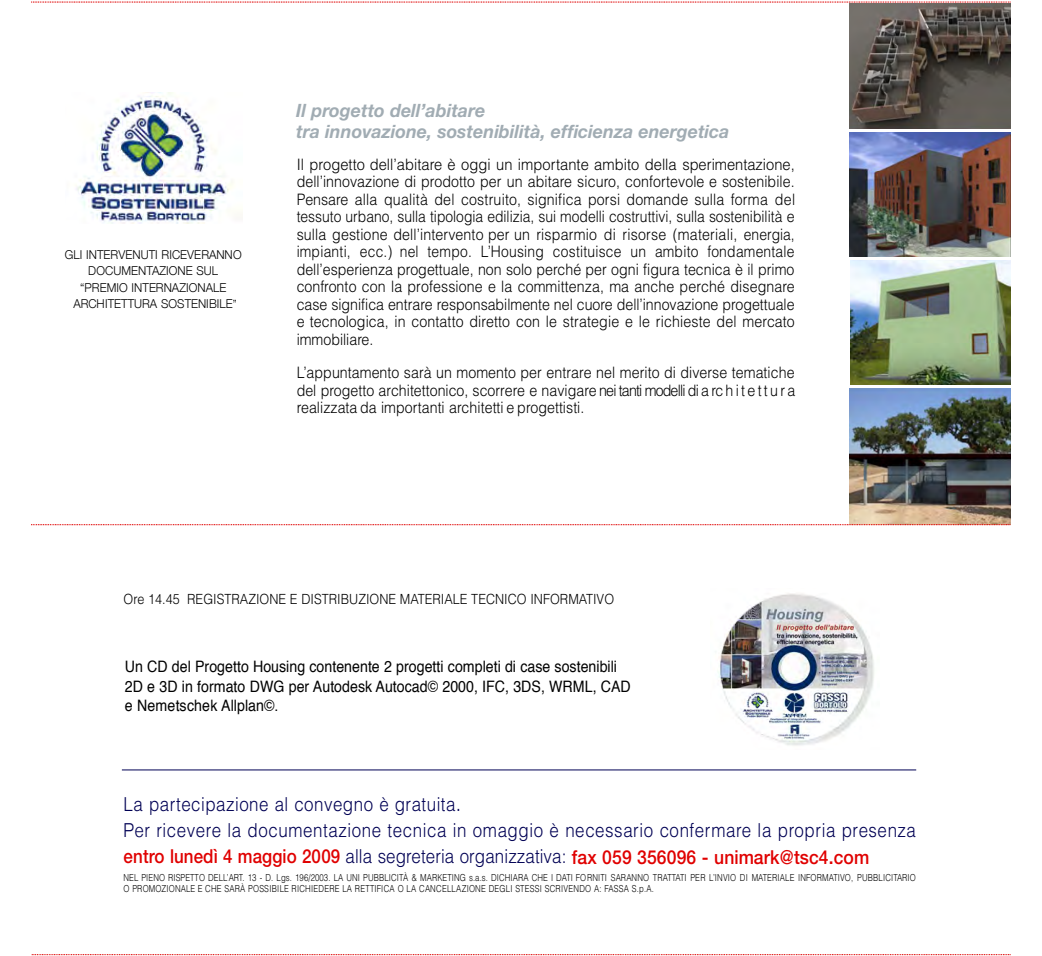
<style>
.page{position:relative;width:1042px;height:956px;background:#fff}
.page>*{position:absolute;margin:0;border:0;box-sizing:border-box;transform-origin:0 0}
.t1{font:300 19.25px/26.2px "Helvetica";letter-spacing:.03em;color:#000054;scale:.88 1}
.t2{font:500 19.25px "Helvetica Neue";letter-spacing:.01em;color:#e00000;scale:.88 1}
.t3{font:italic 700 18.38px/21px "Helvetica Neue";color:#a1acb3}
.t4{font:300 15.75px/17.5px "Helvetica";letter-spacing:.005em;color:#000;text-align:justify;scale:.93 1}
.t5{font:300 15.75px/17.5px "Helvetica";letter-spacing:.005em;color:#000;text-align:justify;scale:.9 1}
.t6{font:15.75px/19.2px "Helvetica";color:#000;scale:.9 1}
.t7{font:300 14px "Helvetica";color:#000;scale:.9 1}
.t8{font:300 12.25px/16.6px "Helvetica Neue";color:#000;text-align:center;scale:.95 1}
.t9{font:300 9.62px/10.5px "Helvetica";letter-spacing:.01em;color:#000;scale:.81 1}
.s1{font-size:11.38px}
.s2{font-family:"Helvetica Neue"}
.s3{font-family:"Helvetica";font-weight:300;color:#000054}
</style>
<div class="page">
<img style="left:849px;top:3px;width:161px;height:125px">
<img style="left:849px;top:132px;width:161px;height:125px">
<img style="left:850px;top:260px;width:160px;height:124px">
<img style="left:849px;top:388px;width:161px;height:136px">
<img style="left:76px;top:93px;width:157px;height:130px">
<svg style="left:32px;top:2px;width:979px;height:1px"></svg>
<svg style="left:32px;top:524px;width:978px;height:1px"></svg>
<svg style="left:32px;top:954px;width:979px;height:1px"></svg>
<hr style="left:122px;top:769px;width:794px;height:1px;background:#000054">
<img style="left:718px;top:593px;width:156px;height:153px">
<p class="t8" style="left:65px;top:246px;width:187px">GLI INTERVENUTI RICEVERANNO<br>D O C U M E N TAZIONE SUL “PREMIO INTERNAZIONALE<br>ARCHITETTURA SOSTENIBILE<span class="s1">”</span></p>
<p class="t3" style="left:296px;top:101px;width:434px">Il progetto dell’abitare<br>tra innovazione, sostenibilità, efficienza energetica</p>
<p class="t4" style="left:296px;top:157px;width:537px">Il progetto dell’abitare è oggi un importante ambito della sperimentazione, dell’innovazione di prodotto per un abitare sicuro, confortevole e sostenibile.<br>Pensare alla qualità del costruito, significa porsi domande sulla forma del tessuto urbano, sulla tipologia edilizia, sui modelli costruttivi, sulla sostenibilità e sulla gestione dell’intervento per un risparmio di risorse (materiali, energia, impianti, ecc.) nel tempo. L’Housing costituisce un ambito fondamentale dell’esperienza progettuale, non solo perché per ogni figura tecnica è il primo confronto con la professione e la committenza, ma anche perché disegnare case significa entrare responsabilmente nel cuore dell’innovazione progettuale e tecnologica, in contatto diretto con le strategie e le richieste del mercato immobiliare.</p>
<p class="t5" style="left:296px;top:365px;width:555px">L’appuntamento sarà un momento per entrare nel merito di diverse tematiche del progetto architettonico, scorrere e navigare nei tanti modelli di a rc h i t e t t u r a re a liz z a ta da importanti arc h ite tti e p rogettisti.</p>
<p class="t7" style="left:123px;top:593px;width:546px">Ore 14.45 REGISTRAZIONE E DISTRIBUZIONE MATERIALE TECNICO INFORMATIVO</p>
<p class="t6" style="left:125px;top:658px;width:563px">Un CD del Progetto Housing contenente 2 progetti completi di case sostenibili<br>2D e 3D in formato DWG per Autodesk Autocad© 2000, IFC, 3DS, WRML, CAD e Nemetschek Allplan©.</p>
<p class="t1" style="left:123px;top:792px;width:901px">La partecipazione al convegno è gratuita<span class="s2">.<br>P e</span>r ricevere la documentazione tecnica in omaggio è necessario conferm a re la propria presenza</p>
<p class="t2" style="left:124px;top:849px;width:848px">e n tro lunedì 4 maggio 2009 <span class="s3">alla segreteria organizzativa:</span> fax 059 356096 - unimark@tsc4.com</p>
<p class="t9" style="left:123px;top:873px;width:979px">NEL PIENO RISPETTO DELL’ART. 13 - D. Lgs. 196/2003. LA UNI PUBBLICITÀ &amp; MARKETING s.a.s. DICHIARA CHE I DATI FORNITI SARANNO TRAT TATI PER L’INVIO DI MATERIALE INFORMATIVO, P U B B L IC ITARIO<br>O PROMOZIONALE E CHE S A RÀ POSSIBILE RICHIEDERE LA RETTIFICA O LA CANCELLAZIONE DEGLI STESSI SCRIVENDO A: FA S S A S .p.A .</p>
</div>
